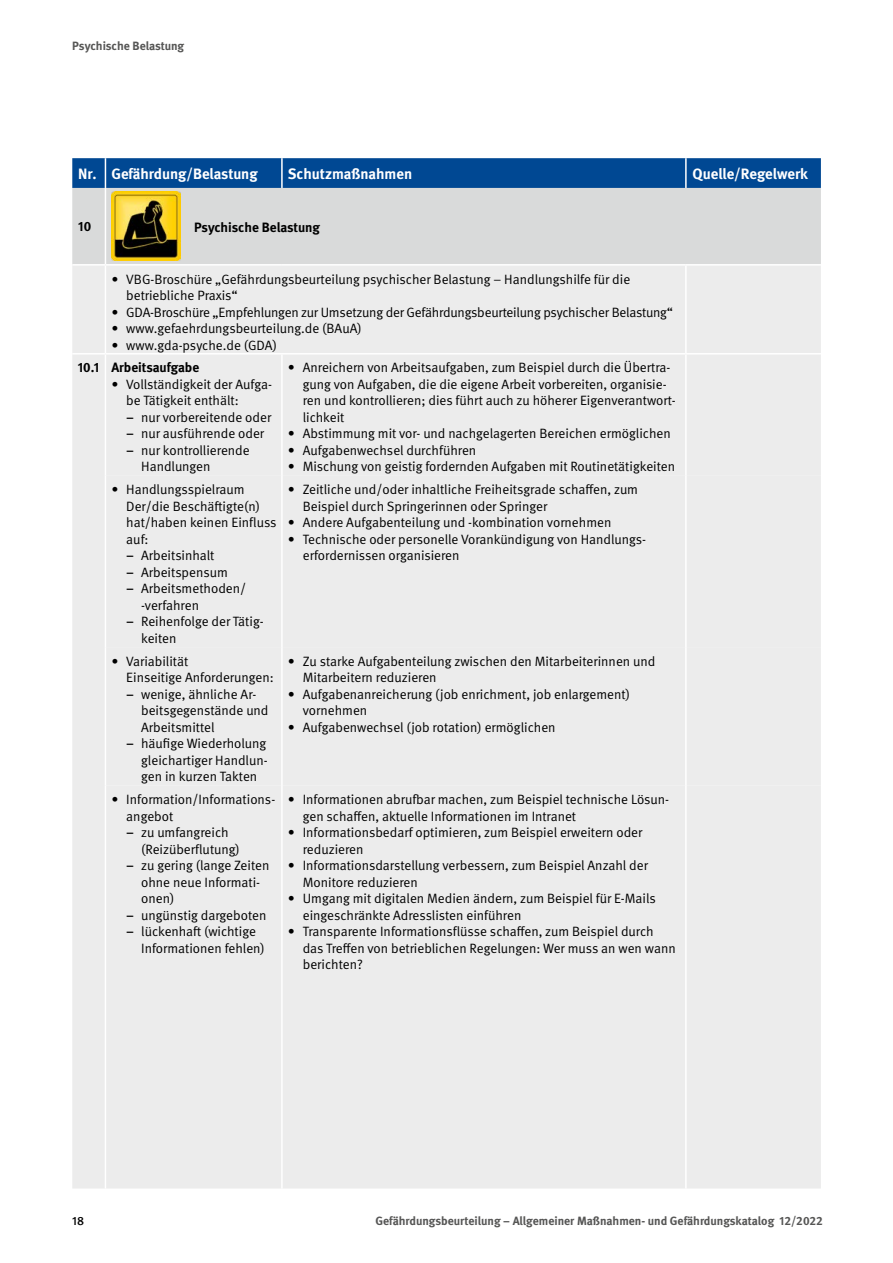
<style>
.page{position:relative;width:893px;height:1263px;background:#fff}
.page>*{position:absolute;margin:0;border:0;box-sizing:border-box;transform-origin:0 0}
._03_Tabellen_und_Graphen_Tabellenkopf{font:700 15px "DGUV Meta";color:#fff}
._02_Fließtext_Fließtext{font:700 15px "DGUV Meta";color:#fff}
.t1{font:13.5px/16.5px "DGUV Meta";color:#000}
._02_Fließtext_Fließtext_Tab_bold{font:700 13.5px "DGUV Meta";color:#000}
._03_Tabellen_und_Graphen_Tabellen_normal_{font:700 13.5px "DGUV Meta";letter-spacing:-.005em;color:#000}
.t2{font:700 12px "DGUV Meta";color:#565655}
.t3{font:500 12px "DGUV Meta";color:#000}
.s1{font-weight:500}
</style>
<div class="page">
<svg style="left:72px;top:158px;width:749px;height:30px;background:#024993"></svg>
<div style="left:72px;top:188px;width:749px;height:76px;background:#d9dada"></div>
<div style="left:72px;top:266px;width:749px;height:87px;background:#ececec"></div>
<div style="left:72px;top:355px;width:749px;height:833px;background:#ececec"></div>
<hr style="left:105px;top:158px;width:1px;height:30px;background:#fff">
<hr style="left:281px;top:158px;width:2px;height:30px;background:#fff">
<hr style="left:685px;top:158px;width:2px;height:30px;background:#fff">
<hr style="left:105px;top:188px;width:1px;height:76px;background:#fff">
<hr style="left:105px;top:266px;width:1px;height:87px;background:#fff">
<hr style="left:685px;top:266px;width:2px;height:87px;background:#fff">
<hr style="left:105px;top:354px;width:1px;height:122px;background:#fff">
<hr style="left:281px;top:354px;width:2px;height:122px;background:#fff">
<hr style="left:685px;top:354px;width:2px;height:122px;background:#fff">
<hr style="left:105px;top:476px;width:1px;height:171px;background:#fff">
<hr style="left:281px;top:476px;width:2px;height:171px;background:#fff">
<hr style="left:685px;top:476px;width:2px;height:171px;background:#fff">
<hr style="left:105px;top:647px;width:1px;height:139px;background:#fff">
<hr style="left:281px;top:647px;width:2px;height:139px;background:#fff">
<hr style="left:685px;top:647px;width:2px;height:139px;background:#fff">
<hr style="left:105px;top:786px;width:1px;height:402px;background:#fff">
<hr style="left:281px;top:786px;width:2px;height:402px;background:#fff">
<hr style="left:685px;top:786px;width:2px;height:402px;background:#fff">
<img style="left:111px;top:191px;width:70px;height:70px">
<p class="t2" style="left:72px;top:39px;width:113px">Psychische Belastung</p>
<p class="_03_Tabellen_und_Graphen_Tabellenkopf" style="left:78px;top:165px;width:20px">Nr.</p>
<p class="_03_Tabellen_und_Graphen_Tabellenkopf" style="left:111px;top:165px;width:148px">Gefährdung/Belastung</p>
<p class="_03_Tabellen_und_Graphen_Tabellenkopf" style="left:288px;top:165px;width:126px">Schutzmaßnahmen</p>
<p class="_02_Fließtext_Fließtext" style="left:693px;top:165px;width:117px">Quelle/Regelwerk</p>
<p class="_02_Fließtext_Fließtext_Tab_bold" style="left:78px;top:218px;width:15px">10</p>
<p class="_03_Tabellen_und_Graphen_Tabellen_normal_" style="left:194px;top:219px;width:127px">Psychische Belastung</p>
<p class="t1" style="left:126px;top:271px;width:505px;text-indent:-15px">∙ VBG-Broschüre „Gefährdungsbeurteilung psychischer Belastung – Handlungshilfe für die betriebliche Praxis“</p>
<p class="t1" style="left:111px;top:304px;width:563px">∙ GDA-Broschüre „Empfehlungen zur Umsetzung der Gefährdungsbeurteilung psychischer Belastung“</p>
<p class="t1" style="left:111px;top:320px;width:252px">∙ www.gefaehrdungsbeurteilung.de (BAuA)</p>
<p class="t1" style="left:111px;top:337px;width:167px">∙ www.gda-psyche.de (GDA)</p>
<p class="_02_Fließtext_Fließtext_Tab_bold" style="left:78px;top:360px;width:23px">10.1</p>
<p class="_02_Fließtext_Fließtext_Tab_bold" style="left:111px;top:360px;width:89px">Arbeitsaufgabe</p>
<p class="t1" style="left:126px;top:376px;width:147px;text-indent:-15px">∙ Vollständigkeit der Aufga&shy;be Tätigkeit enthält:</p>
<p class="t1" style="left:126px;top:409px;width:146px"><span class="s1">–</span> nur vorbereitende oder</p>
<p class="t1" style="left:126px;top:426px;width:139px"><span class="s1">–</span> nur ausführende oder</p>
<p class="t1" style="left:141px;top:442px;width:110px;text-indent:-15px"><span class="s1">–</span> nur kontrollierende<br>Handlungen</p>
<p class="t1" style="left:303px;top:360px;width:375px;text-indent:-15px">∙ Anreichern von Arbeitsaufgaben, zum Beispiel durch die Übertra&shy;gung von Aufgaben, die die eigene Arbeit vorbereiten, organisie&shy;ren und kontrollieren; dies führt auch zu höherer Eigenverantwort&shy;lichkeit</p>
<p class="t1" style="left:288px;top:426px;width:384px">∙ Abstimmung mit vor- und nachgelagerten Bereichen ermöglichen</p>
<p class="t1" style="left:288px;top:442px;width:190px">∙ Aufgabenwechsel durchführen</p>
<p class="t1" style="left:288px;top:459px;width:389px">∙ Mischung von geistig fordernden Aufgaben mit Routinetätigkeiten</p>
<p class="t1" style="left:126px;top:482px;width:152px;text-indent:-15px">∙ Handlungsspielraum<br>Der/die Beschäftigte(n) hat/haben keinen Einfluss auf:</p>
<p class="t1" style="left:126px;top:548px;width:90px"><span class="s1">–</span> Arbeitsinhalt</p>
<p class="t1" style="left:126px;top:564px;width:103px"><span class="s1">–</span> Arbeitspensum</p>
<p class="t1" style="left:141px;top:581px;width:107px;text-indent:-15px"><span class="s1">–</span> Arbeitsmethoden/ -verfahren</p>
<p class="t1" style="left:141px;top:614px;width:124px;text-indent:-15px"><span class="s1">–</span> Reihenfolge der Tätig&shy;keiten</p>
<p class="t1" style="left:126px;top:653px;width:149px;text-indent:-15px">∙ Variabilität<br>Einseitige Anforderungen:</p>
<p class="t1" style="left:141px;top:686px;width:129px;text-indent:-15px"><span class="s1">–</span> wenige, ähnliche Ar&shy;beitsgegenstände und<br>Arbeitsmittel</p>
<p class="t1" style="left:141px;top:736px;width:128px;text-align:justify;text-indent:-15px"><span class="s1">–</span> häufige Wiederholung gleichartiger Handlun&shy;gen in kurzen Takten</p>
<p class="t1" style="left:126px;top:792px;width:150px;text-indent:-15px">∙ Information/Informations&shy;angebot</p>
<p class="t1" style="left:141px;top:825px;width:100px;text-indent:-15px"><span class="s1">–</span> zu umfangreich (Reizüberflutung)</p>
<p class="t1" style="left:141px;top:858px;width:130px;text-indent:-15px"><span class="s1">–</span> zu gering (lange Zeiten ohne neue Informati&shy;onen)</p>
<p class="t1" style="left:126px;top:907px;width:142px"><span class="s1">–</span> ungünstig dargeboten</p>
<p class="t1" style="left:141px;top:924px;width:125px;text-indent:-15px"><span class="s1">–</span> lückenhaft (wichtige<br>Informationen fehlen)</p>
<p class="t1" style="left:303px;top:482px;width:337px;text-indent:-15px">∙ Zeitliche und/oder inhaltliche Freiheitsgrade schaffen, zum<br>Beispiel durch Springerinnen oder Springer</p>
<p class="t1" style="left:288px;top:515px;width:325px">∙ Andere Aufgabenteilung und -kombination vornehmen</p>
<p class="t1" style="left:303px;top:531px;width:344px;text-indent:-15px">∙ Technische oder personelle Vorankündigung von Handlungs&shy;erfordernissen organisieren</p>
<p class="t1" style="left:303px;top:653px;width:354px;text-indent:-15px">∙ Zu starke Aufgabenteilung zwischen den Mitarbeiterinnen und<br>Mitarbeitern reduzieren</p>
<p class="t1" style="left:303px;top:686px;width:329px;text-indent:-15px">∙ Aufgabenanreicherung (job enrichment, job enlargement) vornehmen</p>
<p class="t1" style="left:288px;top:719px;width:269px">∙ Aufgabenwechsel (job rotation) ermöglichen</p>
<p class="t1" style="left:303px;top:792px;width:368px;text-indent:-15px">∙ Informationen abrufbar machen, zum Beispiel technische Lösun&shy;gen schaffen, aktuelle Informationen im Intranet</p>
<p class="t1" style="left:303px;top:825px;width:341px;text-indent:-15px">∙ Informationsbedarf optimieren, zum Beispiel erweitern oder reduzieren</p>
<p class="t1" style="left:303px;top:858px;width:347px;text-indent:-15px">∙ Informationsdarstellung verbessern, zum Beispiel Anzahl der<br>Monitore reduzieren</p>
<p class="t1" style="left:303px;top:891px;width:355px;text-indent:-15px">∙ Umgang mit digitalen Medien ändern, zum Beispiel für E-Mails eingeschränkte Adresslisten einführen</p>
<p class="t1" style="left:303px;top:924px;width:374px;text-indent:-15px">∙ Transparente Informationsflüsse schaffen, zum Beispiel durch das Treffen von betrieblichen Regelungen: Wer muss an wen wann berichten?</p>
<p class="t3" style="left:72px;top:1213px;width:13px">18</p>
<p class="t2" style="left:375px;top:1213px;width:449px">Gefährdungsbeurteilung – Allgemeiner Maßnahmen- und Gefährdungskatalog 12/2022</p>
</div>
